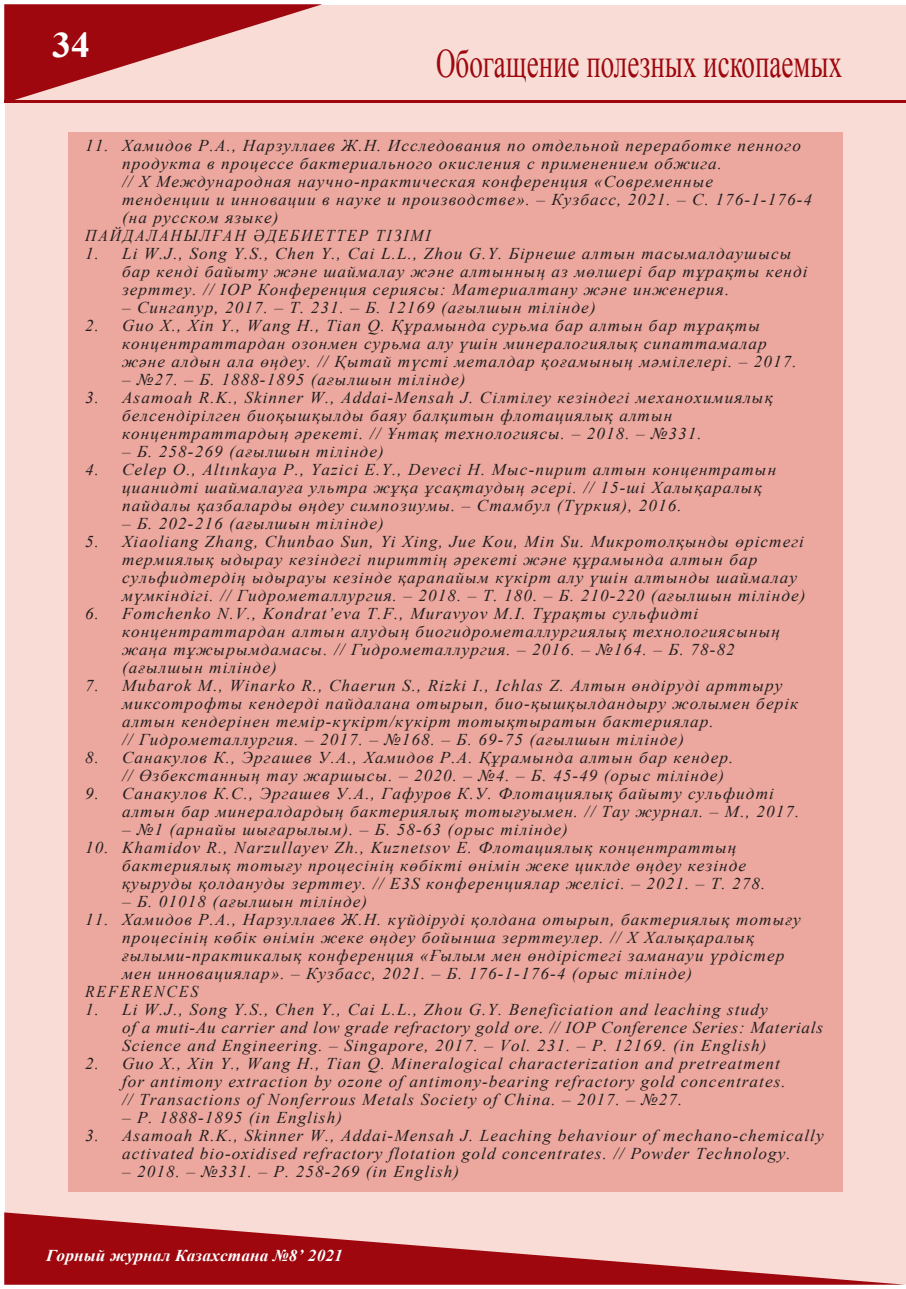
<style>
.page{position:relative;width:906px;height:1289px;background:#fff}
.page>*{position:absolute;margin:0;border:0;box-sizing:border-box;transform-origin:0 0}
.t1{font:40.5px "Times New Roman";color:#9d070d;scale:.67 1}
.t2{font:700 36px "Times New Roman";color:#fff;scale:1.05 1}
.t3{font:italic 16.5px/18px "Times New Roman";letter-spacing:.06em;color:#231f20;scale:1.05 1}
.t4{font:italic 700 16.5px "Times New Roman";letter-spacing:.005em;color:#fff;scale:1.05 1}
.t5{font:italic 16.5px "Times New Roman";letter-spacing:.12em;color:#231f20;scale:.95 1}
.t6{font:italic 16.5px "Times New Roman";letter-spacing:.06em;color:#231f20;scale:.95 1}
</style>
<div class="page">
<div style="left:5px;top:5px;width:900px;height:1278px;background:#f8dcd5"></div>
<svg style="left:4px;top:4px;width:318px;height:96px"></svg>
<svg style="left:4px;top:1212px;width:902px;height:72px"></svg>
<hr style="left:4px;top:100px;width:902px;height:3px;background:#9d070d">
<div style="left:68px;top:132px;width:774px;height:1059px;background:#eca89e"></div>
<h2 class="t2" style="left:52px;top:20px;width:38px">34</h2>
<h1 class="t1" style="left:436px;top:36px;width:607px">Обогащение полезных ископаемых</h1>
<p class="t3" style="left:85px;top:136px;width:683px">11. Хамидов Р.А., Нарзуллаев Ж.Н. Исследования по отдельной переработке пенного</p>
<p class="t3" style="left:122px;top:154px;width:573px">продукта в процессе бактериального окисления с применением обжига.</p>
<p class="t3" style="left:122px;top:172px;width:564px">// Х Международная научно-практическая конференция «Современные</p>
<p class="t3" style="left:122px;top:190px;width:658px">тенденции и инновации в науке и производстве». – Кузбасс, 2021. – С. 176-1-176-4</p>
<p class="t3" style="left:122px;top:208px;width:150px">(на русском языке)</p>
<p class="t5" style="left:85px;top:224px;width:365px">ПАЙДАЛАНЫЛҒАН ӘДЕБИЕТТЕР ТІЗІМІ</p>
<p class="t3" style="left:122px;top:244px;width:654px;text-indent:-37px">1. Li W.J., Song Y.S., Chen Y., Cai L.L., Zhou G.Y. Бірнеше алтын тасымалдаушысы бар кенді байыту және шаймалау және алтынның аз мөлшері бар тұрақты кенді зерттеу. // IOP Конференция сериясы: Материалтану және инженерия.</p>
<p class="t3" style="left:122px;top:298px;width:452px">– Сингапур, 2017. – Т. 231. – Б. 12169 (ағылшын тілінде)</p>
<p class="t3" style="left:122px;top:316px;width:644px;text-indent:-37px">2. Guo X., Xin Y., Wang H., Tian Q. Құрамында сурьма бар алтын бар тұрақты концентраттардан озонмен сурьма алу үшін минералогиялық сипаттамалар және алдын ала өңдеу. // Қытай түсті металдар қоғамының мәмілелері. – 2017.</p>
<p class="t3" style="left:122px;top:370px;width:328px">– №27. – Б. 1888-1895 (ағылшын тілінде)</p>
<p class="t3" style="left:122px;top:388px;width:621px;text-indent:-37px">3. Asamoah R.K., Skinner W., Addai-Mensah J. Сілтілеу кезіндегі механохимиялық белсендірілген биоқышқылды баяу балқитын флотациялық алтын концентраттардың әрекеті. // Ұнтақ технологиясы. – 2018. – №331.</p>
<p class="t3" style="left:122px;top:442px;width:251px">– Б. 258-269 (ағылшын тілінде)</p>
<p class="t3" style="left:122px;top:460px;width:624px;text-indent:-37px">4. Celep O., Altınkaya P., Yazici E.Y., Deveci H. Мыс-пирит алтын концентратын цианидті шаймалауға ультра жұқа ұсақтаудың әсері. // 15-ші Халықаралық пайдалы қазбаларды өңдеу симпозиумы. – Стамбул (Түркия), 2016.</p>
<p class="t3" style="left:122px;top:514px;width:251px">– Б. 202-216 (ағылшын тілінде)</p>
<p class="t3" style="left:122px;top:532px;width:652px;text-indent:-37px">5. Xiaoliang Zhang, Chunbao Sun, Yi Xing, Jue Kou, Min Su. Микротолқынды өрістегі термиялық ыдырау кезіндегі пириттің әрекеті және құрамында алтын бар сульфидтердің ыдырауы кезінде қарапайым күкірт алу үшін алтынды шаймалау мүмкіндігі. // Гидрометаллургия. – 2018. – Т. 180. – Б. 210-220 (ағылшын тілінде)</p>
<p class="t3" style="left:122px;top:604px;width:628px;text-indent:-37px">6. Fomchenko N.V., Kondrat’eva T.F., Muravyov M.I. Тұрақты сульфидті концентраттардан алтын алудың биогидрометаллургиялық технологиясының жаңа тұжырымдамасы. // Гидрометаллургия. – 2016. – №164. – Б. 78-82 (ағылшын тілінде)</p>
<p class="t3" style="left:122px;top:676px;width:645px;text-indent:-37px">7. Mubarok M., Winarko R., Chaerun S., Rizki I., Ichlas Z. Алтын өндіруді арттыру миксотрофты кендерді пайдалана отырып, био-қышқылдандыру жолымен берік алтын кендерінен темір-күкірт/күкірт тотықтыратын бактериялар.<br>// Гидрометаллургия. – 2017. – №168. – Б. 69-75 (ағылшын тілінде)</p>
<p class="t3" style="left:122px;top:748px;width:583px;text-indent:-37px">8. Санакулов К., Эргашев У.А., Хамидов Р.А. Құрамында алтын бар кендер. // Өзбекстанның тау жаршысы. – 2020. – №4. – Б. 45-49 (орыс тілінде)</p>
<p class="t3" style="left:122px;top:784px;width:646px;text-indent:-37px">9. Санакулов К.С., Эргашев У.А., Гафуров К.У. Флотациялық байыту сульфидті алтын бар минералдардың бактериялық тотығуымен. // Тау журнал. – М., 2017.</p>
<p class="t3" style="left:122px;top:820px;width:426px">– №1 (арнайы шығарылым). – Б. 58-63 (орыс тілінде)</p>
<p class="t3" style="left:122px;top:838px;width:614px;text-indent:-37px">10. Khamidov R., Narzullayev Zh., Kuznetsov E. Флотациялық концентраттың бактериялық тотығу процесінің көбікті өнімін жеке циклде өңдеу кезінде қуыруды қолдануды зерттеу. // E3S конференциялар желісі. – 2021. – Т. 278.</p>
<p class="t3" style="left:122px;top:892px;width:235px">– Б. 01018 (ағылшын тілінде)</p>
<p class="t3" style="left:85px;top:910px;width:683px">11. Хамидов Р.А., Нарзуллаев Ж.Н. күйдіруді қолдана отырып, бактериялық тотығу</p>
<p class="t3" style="left:122px;top:928px;width:603px">процесінің көбік өнімін жеке өңдеу бойынша зерттеулер. // Х Халықаралық</p>
<p class="t3" style="left:122px;top:946px;width:632px">ғылыми-практикалық конференция «Ғылым мен өндірістегі заманауи үрдістер</p>
<p class="t3" style="left:122px;top:964px;width:544px">мен инновациялар». – Кузбасс, 2021. – Б. 176-1-176-4 (орыс тілінде)</p>
<p class="t6" style="left:85px;top:980px;width:26px">References</p>
<p class="t3" style="left:122px;top:1000px;width:669px;text-indent:-37px">1. Li W.J., Song Y.S., Chen Y., Cai L.L., Zhou G.Y. Beneficiation and leaching study<br>of a muti-Au carrier and low grade refractory gold ore. // IOP Conference Series: Materials<br>Science and Engineering. – Singapore, 2017. – Vol. 231. – P. 12169. (in English)</p>
<p class="t3" style="left:122px;top:1054px;width:633px;text-indent:-37px">2. Guo X., Xin Y., Wang H., Tian Q. Mineralogical characterization and pretreatment for antimony extraction by ozone of antimony-bearing refractory gold concentrates. // Transactions of Nonferrous Metals Society of China. – 2017. – №27.</p>
<p class="t3" style="left:122px;top:1108px;width:211px">– Р. 1888-1895 (in English)</p>
<p class="t3" style="left:85px;top:1126px;width:705px;text-align:center">3. Asamoah R.K., Skinner W., Addai-Mensah J. Leaching behaviour of mechano-chemically activated bio-oxidised refractory flotation gold concentrates. // Powder Technology.</p>
<p class="t3" style="left:122px;top:1162px;width:322px">– 2018. – №331. – Р. 258-269 (in English)</p>
<p class="t4" style="left:46px;top:1244px;width:284px">Горный журнал Казахстана №8’ 2021</p>
</div>
